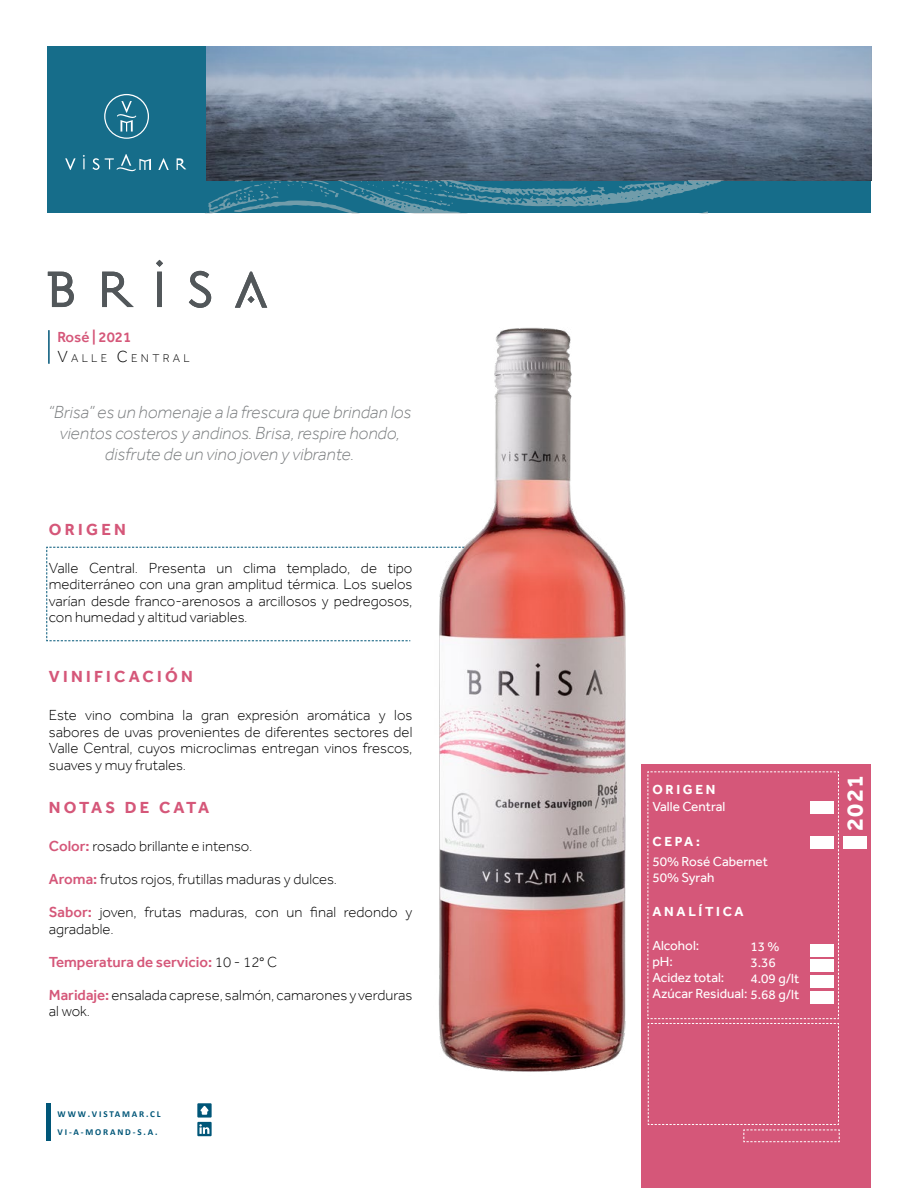
<style>
.page{position:relative;width:918px;height:1188px;background:#fff}
.page>*{position:absolute;margin:0;border:0;box-sizing:border-box;transform-origin:0 0}
.t1{font:700 24px "Effra";color:#fff}
.t2{font:italic 300 18px/21px "Effra";color:#7a7d7f;text-align:center}
.t3{font:700 16.5px "Effra";letter-spacing:.2em;color:#d55779}
.t4{font:700 16.5px "Effra";letter-spacing:.18em;color:#d55779}
.t5{font:300 15px/16.5px "Effra";color:#000;text-align:justify}
.t6{font:500 15px "Effra";color:#d55779}
.t7{font:13.5px/16.2px "Effra";color:#fff}
.t8{font:700 13.5px "Effra";letter-spacing:.2em;color:#fff}
.t9{font:300 11.55px "Effra";letter-spacing:.285em;color:#000}
.t10{font:700 9.15px/18.1px "Calibri";letter-spacing:.2em;color:#005678}
.s1{font-size:16.5px}
.s2{font-weight:500;color:#d55779}
.s3{font-weight:300;color:#000}
</style>
<div class="page">
<svg style="left:46px;top:546px;width:376px;height:96px"></svg>
<div style="left:641px;top:764px;width:229px;height:424px;background:#d55779"></div>
<img style="left:206px;top:47px;width:665px;height:133px">
<svg style="left:205px;top:180px;width:649px;height:34px;background:#307992"></svg>
<div style="left:47px;top:47px;width:159px;height:166px;background:#166d8a"></div>
<svg style="left:65px;top:158px;width:11px;height:12px"></svg>
<svg style="left:83px;top:155px;width:2px;height:14px"></svg>
<svg style="left:93px;top:154px;width:58px;height:17px"></svg>
<svg style="left:158px;top:158px;width:11px;height:12px"></svg>
<svg style="left:177px;top:158px;width:9px;height:12px"></svg>
<svg style="left:104px;top:94px;width:45px;height:45px"></svg>
<div style="left:105px;top:95px;width:43px;height:43px;background:#166d8a;border-radius:50%"></div>
<svg style="left:117px;top:101px;width:19px;height:31px"></svg>
<svg style="left:156px;top:260px;width:7px;height:47px"></svg>
<svg style="left:189px;top:271px;width:22px;height:36px"></svg>
<svg style="left:235px;top:272px;width:32px;height:35px"></svg>
<svg style="left:102px;top:272px;width:32px;height:35px"></svg>
<svg style="left:48px;top:272px;width:26px;height:35px"></svg>
<hr style="left:47px;top:1103px;width:4px;height:38px;background:#005678">
<div style="left:197px;top:1103px;width:15px;height:15px;background:#005678"></div>
<svg style="left:200px;top:1106px;width:9px;height:9px"></svg>
<div style="left:197px;top:1122px;width:15px;height:14px;background:#005678"></div>
<svg style="left:199px;top:1124px;width:10px;height:10px"></svg>
<div style="left:844px;top:836px;width:23px;height:13px;background:#fff"></div>
<hr style="left:48px;top:330px;width:2px;height:34px;background:#005678">
<img style="left:422px;top:327px;width:204px;height:745px">
<svg style="left:648px;top:771px;width:192px;height:371px"></svg>
<p class="t6" style="left:57px;top:328px;width:75px">Rosé | 2021</p>
<p class="t9" style="left:57px;top:351px;width:134px"><span class="s1">V</span>ALLE <span class="s1">C</span>ENTRAL</p>
<p class="t2" style="left:48px;top:401px;width:365px">“Brisa” es un homenaje a la frescura que brindan los vientos costeros y andinos. Brisa, respire hondo, disfrute de un vino joven y vibrante.</p>
<p class="t3" style="left:49px;top:519px;width:79px">ORIGEN</p>
<p class="t5" style="left:49px;top:559px;width:365px">Valle Central. Presenta un clima templado, de tipo mediterráneo con una gran amplitud térmica. Los suelos varían desde franco-arenosos a arcillosos y pedregosos, con humedad y altitud variables.</p>
<p class="t3" style="left:49px;top:667px;width:146px">VINIFICACIÓN</p>
<p class="t5" style="left:49px;top:707px;width:365px">Este vino combina la gran expresión aromática y los sabores de uvas provenientes de diferentes sectores del Valle Central, cuyos microclimas entregan vinos frescos, suaves y muy frutales.</p>
<p class="t4" style="left:49px;top:798px;width:162px">NOTAS DE CATA</p>
<p class="t5" style="left:49px;top:838px;width:205px"><span class="s2">Color:</span> rosado brillante e intenso.</p>
<p class="t5" style="left:49px;top:871px;width:290px"><span class="s2">Aroma:</span> frutos rojos, frutillas maduras y dulces.</p>
<p class="t5" style="left:49px;top:904px;width:365px"><span class="s2">Sabor:</span> joven, frutas maduras, con un final redondo y agradable.</p>
<p class="t6" style="left:49px;top:953px;width:230px">Temperatura de servicio: <span class="s3">10 - 12° C</span></p>
<p class="t5" style="left:49px;top:986px;width:365px"><span class="s2">Maridaje:</span> ensalada caprese, salmón, camarones y verduras al wok.</p>
<p class="t10" style="left:58px;top:1105px;width:105px">WWW.VISTAMAR.CL<br>VI-A-MORAND-S.A.</p>
<p class="t8" style="left:652px;top:782px;width:65px">ORIGEN</p>
<p class="t7" style="left:652px;top:798px;width:74px">Valle Central</p>
<p class="t8" style="left:652px;top:833px;width:49px">CEPA:</p>
<p class="t7" style="left:652px;top:853px;width:117px">50% Rosé Cabernet<br>50% Syrah</p>
<p class="t8" style="left:652px;top:904px;width:93px">ANALÍTICA</p>
<p class="t7" style="left:652px;top:937px;width:73px">Alcohol:<br>pH:<br>Acidez total:</p>
<p class="t7" style="left:750px;top:938px;width:31px">13 %</p>
<p class="t7" style="left:750px;top:954px;width:27px">3.36</p>
<p class="t7" style="left:750px;top:970px;width:50px">4.09 g/lt</p>
<p class="t7" style="left:652px;top:985px;width:148px">Azúcar Residual: 5.68 g/lt</p>
<h1 class="t1" style="left:841px;top:831px;width:57px;rotate:-90deg">2021</h1>
</div>
